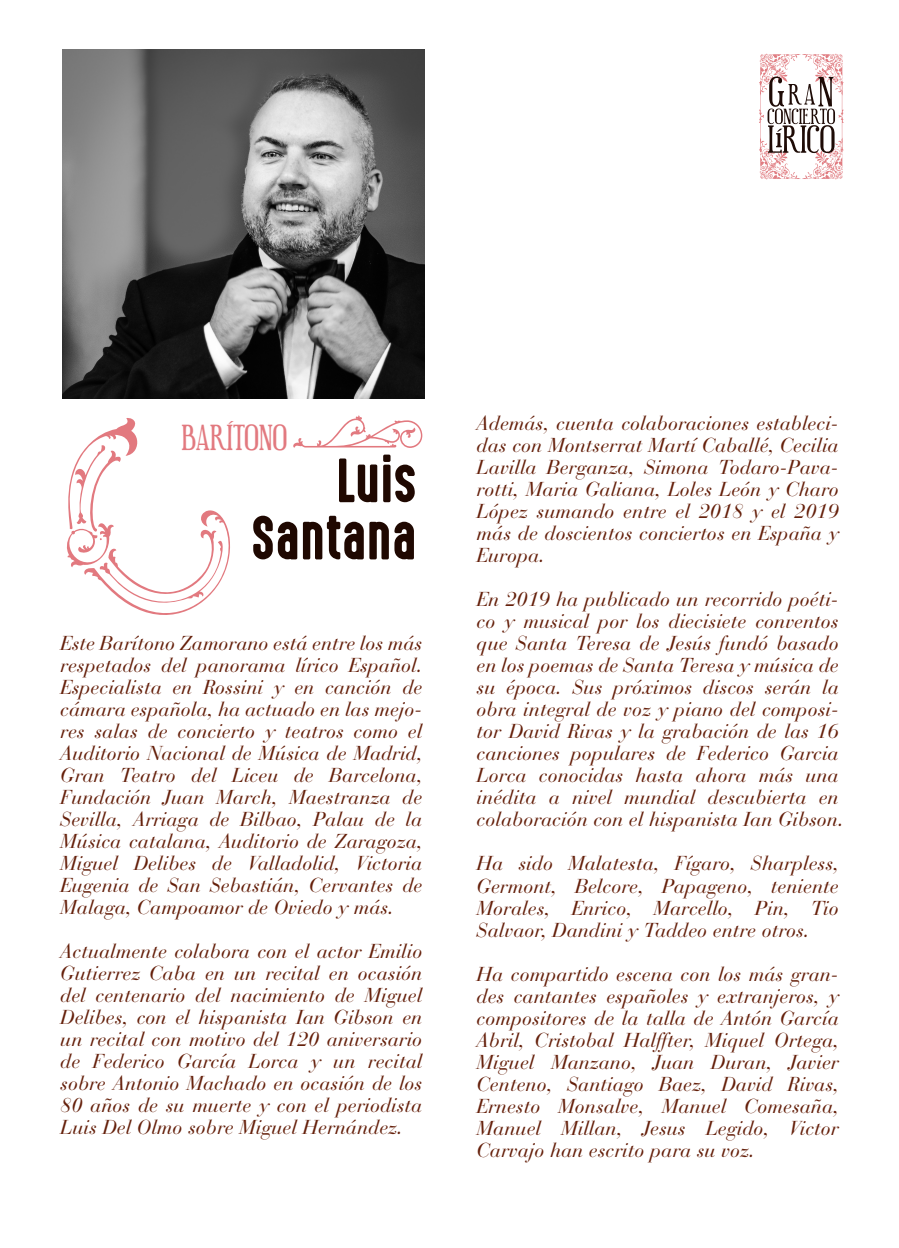
<style>
.page{position:relative;width:899px;height:1248px;background:#fff}
.page>*{position:absolute;margin:0;border:0;box-sizing:border-box;transform-origin:0 0}
.t1{font:56px/57.2px "High Voltage";color:#1f0801;text-align:right}
.t2{font:29.6px "Euphorigenic";color:#e2797f}
.t3{font:italic 20px/22px "Bauer Bodoni";color:#65200b;text-align:justify}
</style>
<div class="page">
<img style="left:62px;top:49px;width:362px;height:349px">
<svg style="left:67px;top:418px;width:163px;height:197px"></svg>
<svg style="left:293px;top:415px;width:129px;height:33px"></svg>
<svg style="left:759px;top:54px;width:84px;height:125px"></svg>
<h2 class="t2" style="left:182px;top:420px;width:107px">BARÍTONO</h2>
<h1 class="t1" style="left:250px;top:454px;width:168px">Luis<br>Santana</h1>
<p class="t3" style="left:60px;top:632px;width:363px">Este Barítono Zamorano está entre los más respetados del panorama lírico Español.<br>Especialista en Rossini y en canción de cámara española, ha actuado en las mejo&shy;res salas de concierto y teatros como el Auditorio Nacional de Música de Madrid, Gran Teatro del Liceu de Barcelona, Fundación Juan March, Maestranza de Sevilla, Arriaga de Bilbao, Palau de la Música catalana, Auditorio de Zaragoza, Miguel Delibes de Valladolid, Victoria Eugenia de San Sebastián, Cervantes de Malaga, Campoamor de Oviedo y más.</p>
<p class="t3" style="left:60px;top:940px;width:363px">Actualmente colabora con el actor Emilio Gutierrez Caba en un recital en ocasión del centenario del nacimiento de Miguel Delibes, con el hispanista Ian Gibson en un recital con motivo del 120 aniversario de Federico García Lorca y un recital sobre Antonio Machado en ocasión de los 80 años de su muerte y con el periodista Luis Del Olmo sobre Miguel Hernández.</p>
<p class="t3" style="left:476px;top:412px;width:363px">Además, cuenta colaboraciones estableci&shy;das con Montserrat Martí Caballé, Cecilia Lavilla Berganza, Simona Todaro-Pava&shy;rotti, Maria Galiana, Loles León y Charo López sumando entre el 2018 y el 2019 más de doscientos conciertos en España y Europa.</p>
<p class="t3" style="left:476px;top:588px;width:368px;text-align:left">En 2019 ha publicado un recorrido poéti&shy;co y musical por los diecisiete conventos que Santa Teresa de Jesús fundó basado en los poemas de Santa Teresa y música de su época. Sus próximos discos serán la obra integral de voz y piano del composi&shy;tor David Rivas y la grabación de las 16 canciones populares de Federico Garcia Lorca conocidas hasta ahora más una inédita a nivel mundial descubierta en colaboración con el hispanista Ian Gibson.</p>
<p class="t3" style="left:476px;top:852px;width:363px">Ha sido Malatesta, Fígaro, Sharpless, Germont, Belcore, Papageno, teniente Morales, Enrico, Marcello, Pin, Tio Salvaor, Dandini y Taddeo entre otros.</p>
<p class="t3" style="left:476px;top:962px;width:363px">Ha compartido escena con los más gran&shy;des cantantes españoles y extranjeros, y compositores de la talla de Antón García Abril, Cristobal Halffter, Miquel Ortega, Miguel Manzano, Juan Duran, Javier Centeno, Santiago Baez, David Rivas, Ernesto Monsalve, Manuel Comesaña, Manuel Millan, Jesus Legido, Victor Carvajo han escrito para su voz.</p>
</div>
